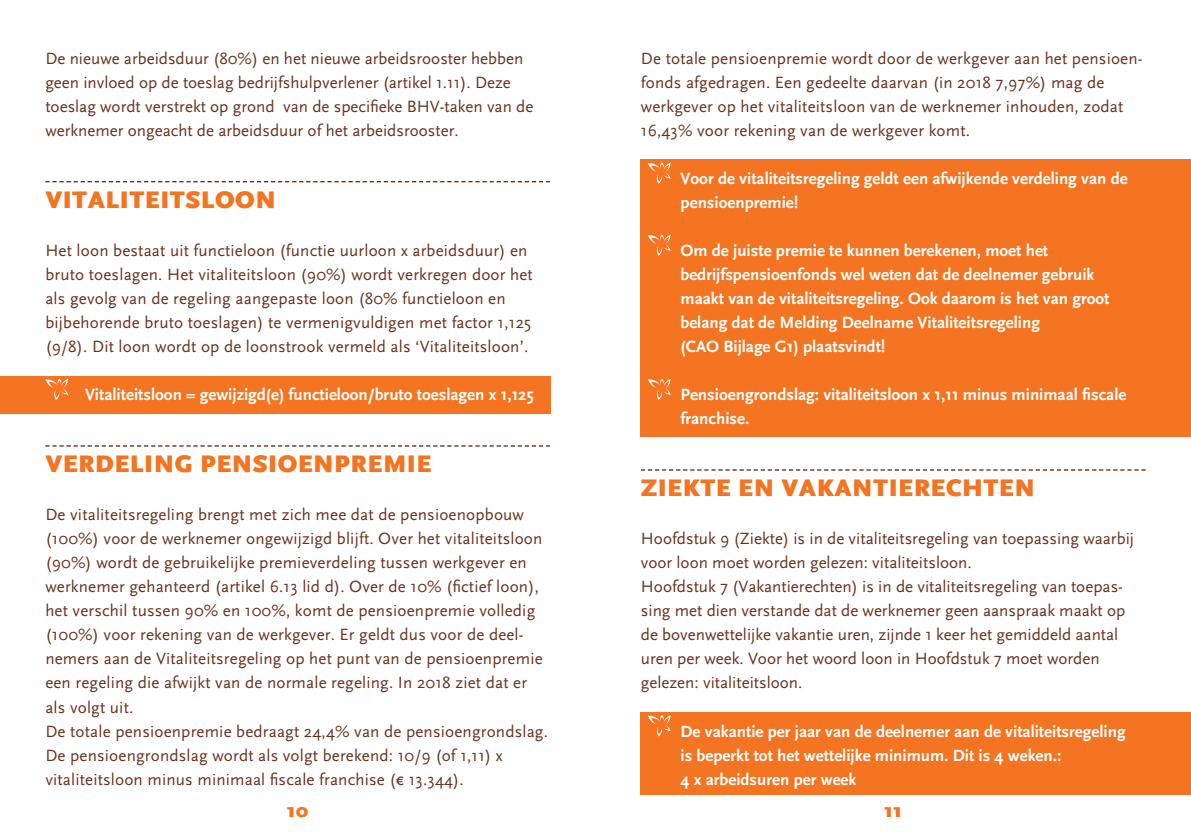
<style>
.page{position:relative;width:1191px;height:840px;background:#fff}
.page>*{position:absolute;margin:0;border:0;box-sizing:border-box;transform-origin:0 0}
.t1{font:900 25px "AD Scala Sans";letter-spacing:.02em;color:#f47421}
.t2{font:900 20px "AD Scala Sans";color:#f47421}
.t3{font:17px/24px "AD Scala Sans";letter-spacing:.01em;color:#69321f}
.t4{font:700 17px/24px "AD Scala Sans";color:#fff}
</style>
<div class="page">
<div style="left:0;top:376px;width:550px;height:37px;background:#f47421"></div>
<div style="left:641px;top:160px;width:550px;height:277px;background:#f47421"></div>
<div style="left:641px;top:712px;width:550px;height:82px;background:#f47421"></div>
<svg style="left:45px;top:181px;width:505px;height:1px"></svg>
<svg style="left:45px;top:445px;width:505px;height:1px"></svg>
<svg style="left:641px;top:469px;width:504px;height:1px"></svg>
<svg style="left:45px;top:378px;width:23px;height:22px"></svg>
<svg style="left:648px;top:162px;width:23px;height:22px"></svg>
<svg style="left:648px;top:234px;width:23px;height:22px"></svg>
<svg style="left:648px;top:378px;width:23px;height:22px"></svg>
<svg style="left:648px;top:715px;width:23px;height:21px"></svg>
<p class="t3" style="left:45px;top:46px;width:489px">De nieuwe arbeidsduur (80%) en het nieuwe arbeidsrooster hebben geen invloed op de toeslag bedrijfshulpverlener (artikel 1.11). Deze toeslag wordt verstrekt op grond van de specifieke BHV-taken van de werknemer ongeacht de arbeidsduur of het arbeidsrooster.</p>
<h1 class="t1" style="left:45px;top:186px;width:191px">VITALITEITSLOON</h1>
<p class="t3" style="left:45px;top:238px;width:489px">Het loon bestaat uit functieloon (functie uurloon x arbeidsduur) en bruto toeslagen. Het vitaliteitsloon (90%) wordt verkregen door het als gevolg van de regeling aangepaste loon (80% functieloon en bijbehorende bruto toeslagen) te vermenigvuldigen met factor 1,125 (9/8). Dit loon wordt op de loonstrook vermeld als ‘Vitaliteitsloon’.</p>
<p class="t4" style="left:85px;top:383px;width:450px">Vitaliteitsloon = gewijzigd(e) functieloon/bruto toeslagen x 1,125</p>
<h1 class="t1" style="left:45px;top:450px;width:115px">VERDELING</h1>
<h1 class="t1" style="left:200px;top:450px;width:18px">PENSIOENP</h1>
<h1 class="t1" style="left:351px;top:450px;width:69px">REMIE</h1>
<p class="t3" style="left:45px;top:502px;width:504px">De vitaliteitsregeling brengt met zich mee dat de pensioenopbouw (100%) voor de werknemer ongewijzigd blijft. Over het vitaliteitsloon (90%) wordt de gebruikelijke premieverdeling tussen werkgever en werknemer gehanteerd (artikel 6.13 lid d). Over de 10% (fictief loon), het verschil tussen 90% en 100%, komt de pensioenpremie volledig (100%) voor rekening van de werkgever. Er geldt dus voor de deel&shy;nemers aan de Vitaliteitsregeling op het punt van de pensioenpremie een regeling die afwijkt van de normale regeling. In 2018 ziet dat er als volgt uit.<br>De totale pensioenpremie bedraagt 24,4% van de pensioengrondslag.<br>De pensioengrondslag wordt als volgt berekend: 10/9 (of 1,11) x vitaliteitsloon minus minimaal fiscale franchise (€ 13.344).</p>
<p class="t3" style="left:641px;top:46px;width:503px">De totale pensioenpremie wordt door de werkgever aan het pensioen&shy;fonds afgedragen. Een gedeelte daarvan (in 2018 7,97%) mag de werkgever op het vitaliteitsloon van de werknemer inhouden, zodat 16,43% voor rekening van de werkgever komt.</p>
<p class="t4" style="left:680px;top:167px;width:448px">Voor de vitaliteitsregeling geldt een afwijkende verdeling van de pensioenpremie!</p>
<p class="t4" style="left:680px;top:239px;width:430px">Om de juiste premie te kunnen berekenen, moet het bedrijfspensioenfonds wel weten dat de deelnemer gebruik maakt van de vitaliteitsregeling. Ook daarom is het van groot belang dat de Melding Deelname Vitaliteitsregeling<br>(CAO Bijlage G1) plaatsvindt!</p>
<p class="t4" style="left:680px;top:383px;width:447px">Pensioengrondslag: vitaliteitsloon x 1,11 minus minimaal fiscale franchise.</p>
<h1 class="t1" style="left:641px;top:474px;width:375px">ZIEKTE EN VAKANTIERECHTEN</h1>
<p class="t3" style="left:641px;top:526px;width:494px">Hoofdstuk 9 (Ziekte) is in de vitaliteitsregeling van toepassing waarbij voor loon moet worden gelezen: vitaliteitsloon.<br>Hoofdstuk 7 (Vakantierechten) is in de vitaliteitsregeling van toepas&shy;sing met dien verstande dat de werknemer geen aanspraak maakt op de bovenwettelijke vakantie uren, zijnde 1 keer het gemiddeld aantal uren per week. Voor het woord loon in Hoofdstuk 7 moet worden gelezen: vitaliteitsloon.</p>
<p class="t4" style="left:680px;top:719px;width:446px">De vakantie per jaar van de deelnemer aan de vitaliteitsregeling is beperkt tot het wettelijke minimum. Dit is 4 weken.:<br>4 x arbeidsuren per week</p>
<p class="t2" style="left:287px;top:799px;width:23px">10</p>
<p class="t2" style="left:884px;top:799px;width:19px">11</p>
</div>
